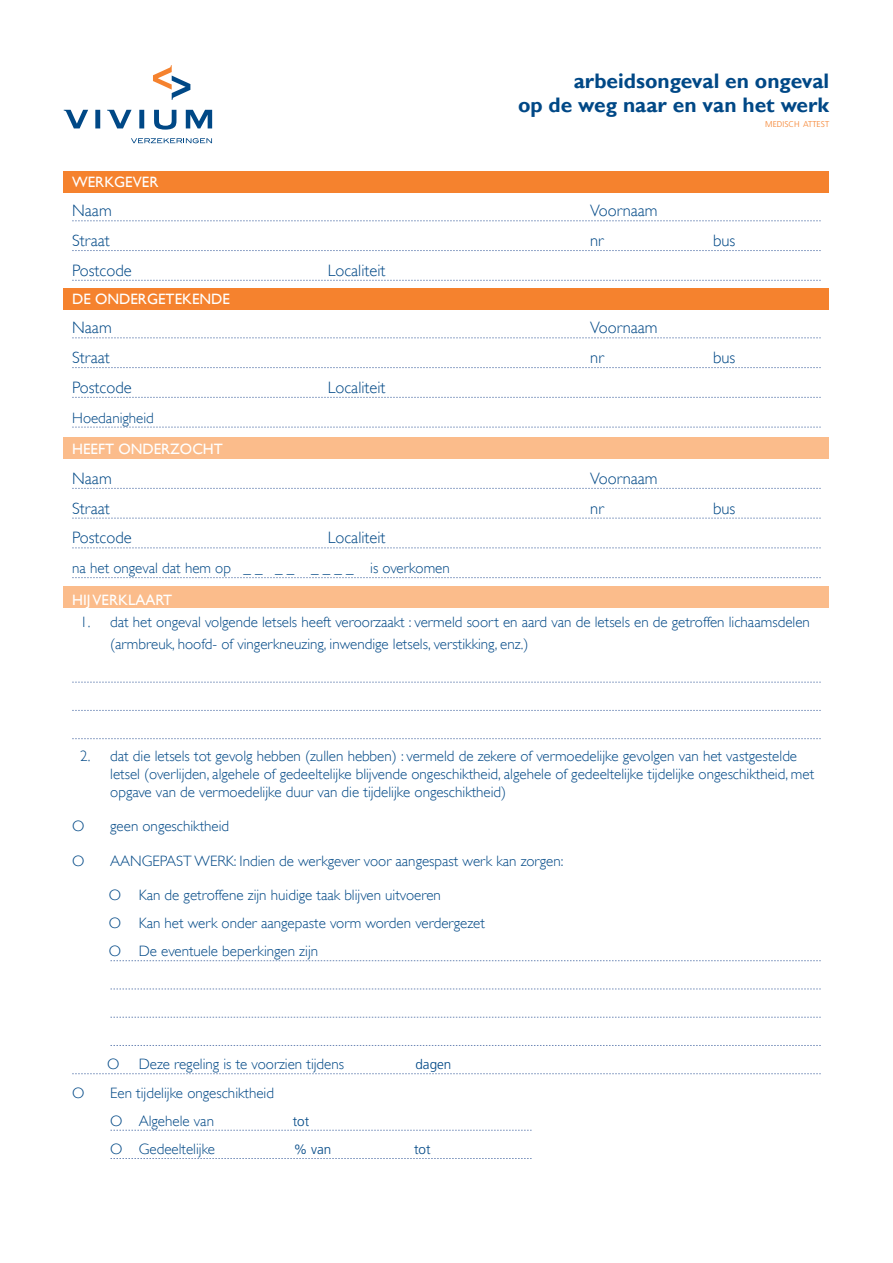
<style>
.page{position:relative;width:893px;height:1263px;background:#fff}
.page>*{position:absolute;margin:0;border:0;box-sizing:border-box;transform-origin:0 0}
.titel_blauw{font:700 21px "Gill Sans";color:#004886}
.Invulstippellijn{font:300 16.5px "Gill Sans";color:#004886}
.zonder_stippellijn{font:300 15px/18px "Gill Sans";color:#004886}
.Invulstippellijn-2{font:300 15px "Gill Sans";color:#004886}
.Titel_wit_met_orange{font:15px "Gill Sans";color:#fff}
.Invulstippellijn-3{font:300 13.5px "Frutiger";color:#004886}
.Frutiger_14{font:300 8.4px "Frutiger";color:#f5822e}
</style>
<div class="page">
<div style="left:64px;top:586px;width:765px;height:21px;background:#fbbc8b"></div>
<div style="left:64px;top:437px;width:765px;height:22px;background:#fbbc8b"></div>
<div style="left:64px;top:289px;width:765px;height:21px;background:#f5822e"></div>
<svg style="left:72px;top:338px;width:749px;height:1px"></svg>
<svg style="left:72px;top:367px;width:749px;height:1px"></svg>
<svg style="left:72px;top:397px;width:749px;height:1px"></svg>
<svg style="left:72px;top:427px;width:749px;height:1px"></svg>
<svg style="left:72px;top:488px;width:749px;height:1px"></svg>
<svg style="left:72px;top:518px;width:749px;height:1px"></svg>
<svg style="left:72px;top:548px;width:749px;height:1px"></svg>
<svg style="left:72px;top:577px;width:749px;height:1px"></svg>
<svg style="left:72px;top:682px;width:749px;height:1px"></svg>
<svg style="left:72px;top:710px;width:749px;height:1px"></svg>
<svg style="left:72px;top:738px;width:749px;height:1px"></svg>
<svg style="left:110px;top:960px;width:711px;height:1px"></svg>
<svg style="left:110px;top:989px;width:711px;height:1px"></svg>
<svg style="left:110px;top:1017px;width:711px;height:1px"></svg>
<svg style="left:110px;top:1045px;width:711px;height:1px"></svg>
<svg style="left:72px;top:1073px;width:749px;height:1px"></svg>
<svg style="left:110px;top:1130px;width:422px;height:1px"></svg>
<svg style="left:110px;top:1158px;width:422px;height:1px"></svg>
<div style="left:64px;top:171px;width:765px;height:21px;background:#f5822e"></div>
<svg style="left:72px;top:221px;width:749px;height:1px"></svg>
<svg style="left:72px;top:250px;width:749px;height:1px"></svg>
<svg style="left:72px;top:280px;width:749px;height:1px"></svg>
<svg style="left:131px;top:138px;width:81px;height:5px"></svg>
<svg style="left:95px;top:110px;width:5px;height:18px"></svg>
<svg style="left:139px;top:110px;width:5px;height:18px"></svg>
<svg style="left:154px;top:110px;width:22px;height:20px"></svg>
<svg style="left:186px;top:110px;width:26px;height:18px"></svg>
<svg style="left:64px;top:110px;width:24px;height:18px"></svg>
<svg style="left:107px;top:110px;width:25px;height:18px"></svg>
<svg style="left:153px;top:65px;width:37px;height:35px"></svg>
<p class="titel_blauw" style="left:574px;top:68px;width:257px">arbeidsongeval en ongeval</p>
<p class="titel_blauw" style="left:518px;top:92px;width:313px">op de weg naar en van het werk</p>
<p class="Frutiger_14" style="left:765px;top:119px;width:65px">MEDISCH ATTEST</p>
<p class="Titel_wit_met_orange" style="left:72px;top:173px;width:88px">WERKGEVER</p>
<p class="Invulstippellijn" style="left:72px;top:201px;width:41px">Naam</p>
<p class="Invulstippellijn" style="left:590px;top:201px;width:69px">Voornaam</p>
<p class="Invulstippellijn" style="left:72px;top:231px;width:39px">Straat</p>
<p class="Invulstippellijn" style="left:590px;top:231px;width:15px">nr</p>
<p class="Invulstippellijn" style="left:713px;top:231px;width:24px">bus</p>
<p class="Invulstippellijn" style="left:72px;top:261px;width:61px">Postcode</p>
<p class="Invulstippellijn" style="left:328px;top:261px;width:59px">Localiteit</p>
<p class="Titel_wit_met_orange" style="left:72px;top:290px;width:159px">DE ONDERGETEKENDE</p>
<p class="Invulstippellijn" style="left:72px;top:318px;width:41px">Naam</p>
<p class="Invulstippellijn" style="left:590px;top:318px;width:69px">Voornaam</p>
<p class="Invulstippellijn" style="left:72px;top:348px;width:39px">Straat</p>
<p class="Invulstippellijn" style="left:590px;top:348px;width:15px">nr</p>
<p class="Invulstippellijn" style="left:713px;top:348px;width:24px">bus</p>
<p class="Invulstippellijn" style="left:72px;top:378px;width:61px">Postcode</p>
<p class="Invulstippellijn" style="left:328px;top:378px;width:59px">Localiteit</p>
<p class="Invulstippellijn-2" style="left:72px;top:409px;width:83px">Hoedanigheid</p>
<p class="Titel_wit_met_orange" style="left:72px;top:440px;width:152px">HEEFT ONDERZOCHT</p>
<p class="Invulstippellijn" style="left:72px;top:469px;width:41px">Naam</p>
<p class="Invulstippellijn" style="left:590px;top:469px;width:69px">Voornaam</p>
<p class="Invulstippellijn" style="left:72px;top:498px;width:39px">Straat</p>
<p class="Invulstippellijn" style="left:590px;top:498px;width:15px">nr</p>
<p class="Invulstippellijn" style="left:713px;top:498px;width:24px">bus</p>
<p class="Invulstippellijn" style="left:72px;top:528px;width:61px">Postcode</p>
<p class="Invulstippellijn" style="left:328px;top:528px;width:59px">Localiteit</p>
<p class="Invulstippellijn-2" style="left:72px;top:559px;width:379px">na het ongeval dat hem op _ _ _ _ _ _ _ _ is overkomen</p>
<p class="Titel_wit_met_orange" style="left:72px;top:591px;width:101px">HIJ VERKLAART</p>
<p class="zonder_stippellijn" style="left:110px;top:611px;width:701px;line-height:22.5px;text-indent:-30px">1. dat het ongeval volgende letsels heeft veroorzaakt : vermeld soort en aard van de letsels en de getroffen lichaamsdelen (armbreuk, hoofd- of vingerkneuzing, inwendige letsels, verstikking, enz.)</p>
<p class="zonder_stippellijn" style="left:110px;top:747px;width:705px;text-indent:-30px">2. dat die letsels tot gevolg hebben (zullen hebben) : vermeld de zekere of vermoedelijke gevolgen van het vastgestelde letsel (overlijden, algehele of gedeeltelijke blijvende ongeschiktheid, algehele of gedeeltelijke tijdelijke ongeschiktheid, met opgave van de vermoedelijke duur van die tijdelijke ongeschiktheid)</p>
<p class="zonder_stippellijn" style="left:72px;top:817px;width:14px">O</p>
<p class="zonder_stippellijn" style="left:110px;top:817px;width:121px">geen ongeschiktheid</p>
<p class="zonder_stippellijn" style="left:72px;top:851px;width:14px">O</p>
<p class="zonder_stippellijn" style="left:110px;top:851px;width:455px">AANGEPAST WERK: Indien de werkgever voor aangespast werk kan zorgen:</p>
<p class="zonder_stippellijn" style="left:109px;top:886px;width:334px">O Kan de getroffene zijn huidige taak blijven uitvoeren</p>
<p class="zonder_stippellijn" style="left:109px;top:914px;width:378px">O Kan het werk onder aangepaste vorm worden verdergezet</p>
<p class="Invulstippellijn-2" style="left:109px;top:942px;width:211px">O De eventuele beperkingen zijn</p>
<p class="Invulstippellijn-2" style="left:107px;top:1055px;width:14px">O</p>
<p class="Invulstippellijn-2" style="left:139px;top:1055px;width:207px">Deze regeling is te voorzien tijdens</p>
<p class="Invulstippellijn-3" style="left:415px;top:1057px;width:38px">dagen</p>
<p class="zonder_stippellijn" style="left:72px;top:1083px;width:14px">O</p>
<p class="zonder_stippellijn" style="left:110px;top:1083px;width:165px">Een tijdelijke ongeschiktheid</p>
<p class="Invulstippellijn-2" style="left:110px;top:1112px;width:105px">O Algehele van</p>
<p class="Invulstippellijn-3" style="left:293px;top:1113px;width:18px">tot</p>
<p class="Invulstippellijn-2" style="left:110px;top:1140px;width:106px">O Gedeeltelijke</p>
<p class="Invulstippellijn-3" style="left:294px;top:1142px;width:39px">% van</p>
<p class="Invulstippellijn-3" style="left:414px;top:1142px;width:18px">tot</p>
</div>
